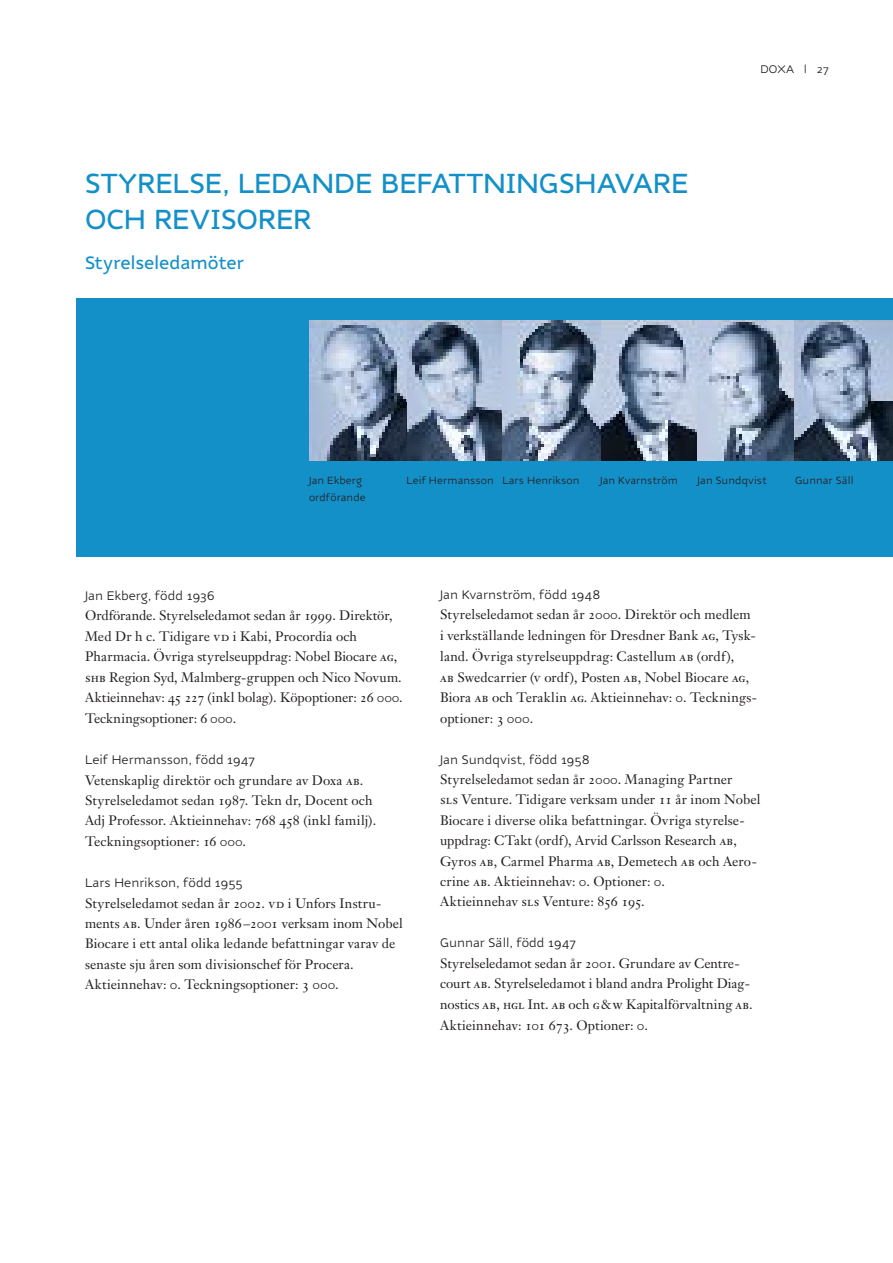
<style>
.page{position:relative;width:893px;height:1263px;background:#fff}
.page>*{position:absolute;margin:0;border:0;box-sizing:border-box;transform-origin:0 0}
.t1{font:500 30px/36px "Nubian";letter-spacing:-.005em;color:#1490c8}
.t2{font:500 19.5px "Nubian";letter-spacing:-.015em;color:#1490c8}
.t3{font:13.5px/20.4px "Janson Text";letter-spacing:.005em;color:#231f20}
.t4{font:300 13.5px "Nubian";color:#231f20}
.t5{font:300 12px "Nubian";letter-spacing:.01em;color:#231f20}
.t6{font:300 11.25px "Nubian";letter-spacing:.01em;color:#231f20}
.s1{font-family:"Janson Text Roman SC"}
</style>
<div class="page">
<div style="left:77px;top:298px;width:816px;height:258px;background:#1490c8"></div>
<img style="left:407px;top:320px;width:486px;height:141px">
<img style="left:309px;top:320px;width:98px;height:141px">
<h1 class="t1" style="left:85px;top:165px;width:605px">STYRELSE, LEDANDE BEFATTNINGSHAVARE<br>OCH REVISORER</h1>
<h2 class="t2" style="left:85px;top:251px;width:160px">Styrelseledamöter</h2>
<p class="t5" style="left:760px;top:61px;width:70px">DOXA | 27</p>
<p class="t6" style="left:309px;top:474px;width:55px">Jan Ekberg</p>
<p class="t6" style="left:406px;top:474px;width:174px">Leif Hermansson Lars Henrikson</p>
<p class="t6" style="left:600px;top:474px;width:79px">Jan Kvarnström</p>
<p class="t6" style="left:697px;top:474px;width:71px">Jan Sundqvist</p>
<p class="t6" style="left:795px;top:474px;width:60px">Gunnar Säll</p>
<p class="t6" style="left:309px;top:490px;width:58px">ordförande</p>
<p class="t4" style="left:85px;top:587px;width:131px">Jan Ekberg, född 1936</p>
<p class="t3" style="left:85px;top:605px;width:319px">Ordförande. Styrelseledamot sedan år <span class="s1">1999</span>. Direktör, Med Dr h c. Tidigare <span class="s1">vd</span> i Kabi, Procordia och Pharmacia. Övriga styrelseuppdrag: Nobel Biocare <span class="s1">ag</span>, <span class="s1">shb</span> Region Syd, Malmberg-gruppen och Nico Novum.<br>Aktieinnehav: <span class="s1">45 227</span> (inkl bolag). Köpoptioner: <span class="s1">26 000</span>.<br>Teckningsoptioner: <span class="s1">6 000</span>.</p>
<p class="t4" style="left:85px;top:752px;width:172px">Leif Hermansson, född 1947</p>
<p class="t3" style="left:85px;top:770px;width:293px">Vetenskaplig direktör och grundare av Doxa <span class="s1">ab</span>.<br>Styrelseledamot sedan <span class="s1">1987</span>. Tekn dr, Docent och Adj Professor. Aktieinnehav: <span class="s1">768 458</span> (inkl familj).<br>Teckningsoptioner: <span class="s1">16 000</span>.</p>
<p class="t4" style="left:85px;top:875px;width:159px">Lars Henrikson, född 1955</p>
<p class="t3" style="left:85px;top:893px;width:319px">Styrelseledamot sedan år <span class="s1">2002</span>. <span class="s1">vd</span> i Unfors Instru&shy;ments <span class="s1">ab</span>. Under åren <span class="s1">1986</span>–<span class="s1">2001</span> verksam inom Nobel Biocare i ett antal olika ledande befattningar varav de senaste sju åren som divisionschef för Procera.<br>Aktieinnehav: <span class="s1">0</span>. Teckningsoptioner: <span class="s1">3 000.</span></p>
<p class="t4" style="left:440px;top:586px;width:162px">Jan Kvarnström, född 1948</p>
<p class="t3" style="left:440px;top:604px;width:319px">Styrelseledamot sedan år <span class="s1">2000</span>. Direktör och medlem i verkställande ledningen för Dresdner Bank <span class="s1">ag,</span> Tysk&shy;land. Övriga styrelseuppdrag: Castellum <span class="s1">ab</span> (ordf),<br><span class="s1">ab</span> Swedcarrier (<span class="s1">v</span> ordf), Posten <span class="s1">ab</span>, Nobel Biocare <span class="s1">ag</span>, Biora <span class="s1">ab</span> och Teraklin <span class="s1">ag</span>. Aktieinnehav: <span class="s1">0</span>. Tecknings&shy;optioner: <span class="s1">3 000</span>.</p>
<p class="t4" style="left:440px;top:751px;width:151px">Jan Sundqvist, född 1958</p>
<p class="t3" style="left:440px;top:769px;width:322px">Styrelseledamot sedan år <span class="s1">2000</span>. Managing Partner<br><span class="s1">sls</span> Venture. Tidigare verksam under <span class="s1">11</span> år inom Nobel Biocare i diverse olika befattningar. Övriga styrelse&shy;uppdrag: CTakt (ordf), Arvid Carlsson Research <span class="s1">ab</span>, Gyros <span class="s1">ab</span>, Carmel Pharma <span class="s1">ab,</span> Demetech <span class="s1">ab</span> och Aero&shy;crine <span class="s1">ab</span>. Aktieinnehav: <span class="s1">0.</span> Optioner: <span class="s1">0.<br></span>Aktieinnehav <span class="s1">sls</span> Venture: <span class="s1">856 195</span>.</p>
<p class="t4" style="left:440px;top:934px;width:138px">Gunnar Säll, född 1947</p>
<p class="t3" style="left:440px;top:952px;width:314px;line-height:20.9px">Styrelseledamot sedan år <span class="s1">2001</span>. Grundare av Centre&shy;court <span class="s1">ab</span>. Styrelseledamot i bland andra Prolight Diag&shy;nostics <span class="s1">ab</span>, <span class="s1">hgl</span> Int. <span class="s1">ab</span> och <span class="s1">g</span>&amp;<span class="s1">w</span> Kapitalförvaltning <span class="s1">ab</span>.<br>Aktieinnehav: <span class="s1">101 673</span>. Optioner: <span class="s1">0</span>.</p>
</div>
